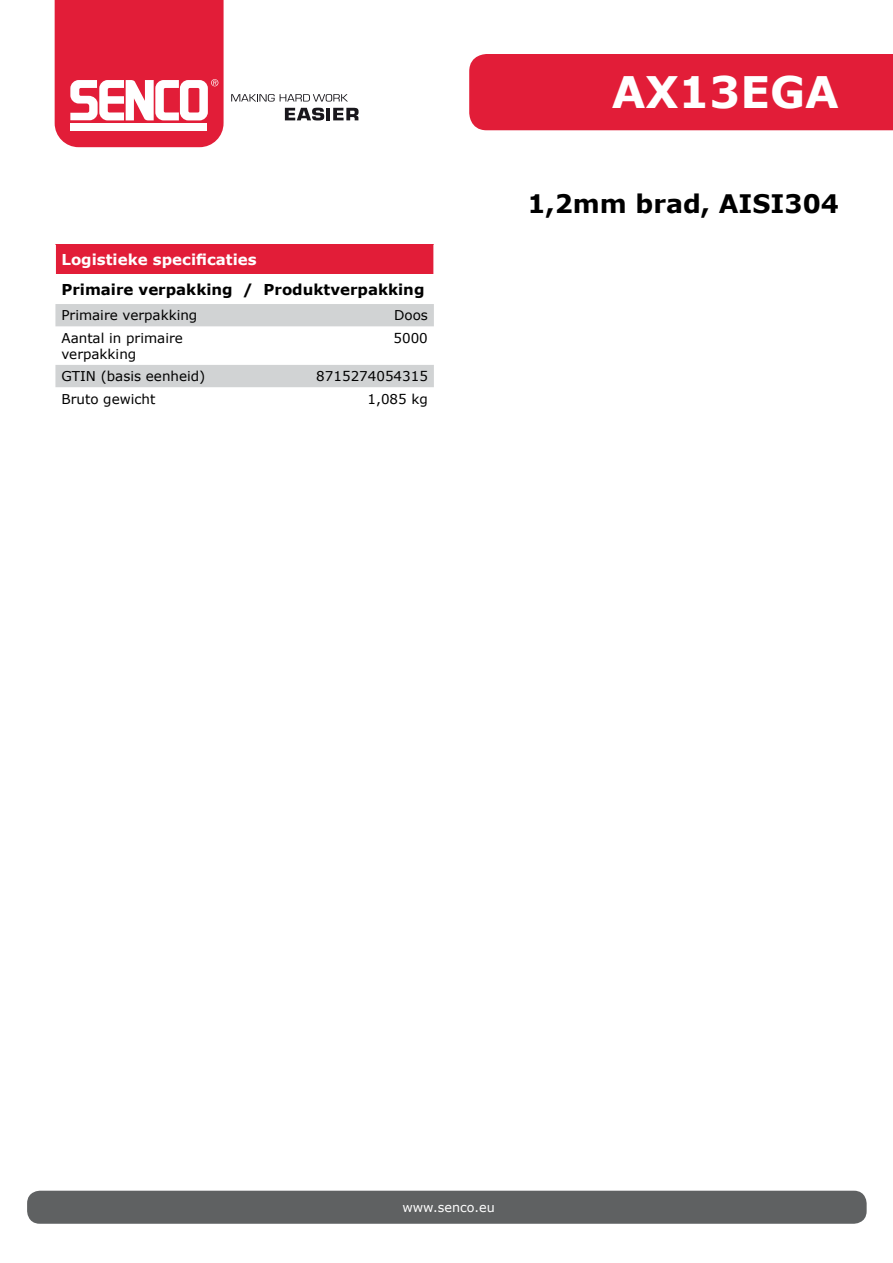
<style>
.page{position:relative;width:893px;height:1263px;background:#fff}
.page>*{position:absolute;margin:0;border:0;box-sizing:border-box;transform-origin:0 0}
.t1{font:700 43.5px "Verdana";color:#fff}
.t2{font:700 25.5px "Verdana";color:#000}
.t3{font:700 15px "Verdana";color:#000}
.t4{font:700 15px "Verdana";color:#fff}
.t5{font:13.5px/16.2px "Verdana";color:#000}
.t6{font:12.75px "Verdana";color:#fff}
</style>
<div class="page">
<div style="left:27px;top:1191px;width:840px;height:33px;background:#5f6162;border-radius:13px"></div>
<div style="left:55px;top:244px;width:379px;height:30px;background:#e21d38"></div>
<svg style="left:55px;top:304px;width:379px;height:83px"></svg>
<hr style="left:55px;top:244px;width:1px;height:30px;background:#fff">
<hr style="left:433px;top:244px;width:1px;height:30px;background:#fff">
<svg style="left:231px;top:94px;width:117px;height:8px"></svg>
<svg style="left:285px;top:108px;width:74px;height:12px"></svg>
<svg style="left:55px;top:0;width:169px;height:147px"></svg>
<div style="left:469px;top:54px;width:424px;height:76px;background:#e21d38"></div>
<p class="t4" style="left:61px;top:250px;width:197px">Logistieke specificaties</p>
<p class="t3" style="left:61px;top:280px;width:365px">Primaire verpakking / Produktverpakking</p>
<p class="t5" style="left:61px;top:307px;width:137px">Primaire verpakking</p>
<p class="t5" style="left:394px;top:307px;width:35px">Doos</p>
<p class="t5" style="left:61px;top:330px;width:123px">Aantal in primaire verpakking</p>
<p class="t5" style="left:394px;top:330px;width:36px">5000</p>
<p class="t5" style="left:61px;top:368px;width:145px">GTIN (basis eenheid)</p>
<p class="t5" style="left:316px;top:368px;width:113px">8715274054315</p>
<p class="t5" style="left:61px;top:390px;width:95px">Bruto gewicht</p>
<p class="t5" style="left:367px;top:390px;width:62px">1,085 kg</p>
<h1 class="t1" style="left:612px;top:64px;width:229px">AX13EGA</h1>
<h2 class="t2" style="left:527px;top:187px;width:313px">1,2mm brad, AISI304</h2>
<p class="t6" style="left:402px;top:1199px;width:94px">www.senco.eu</p>
</div>
